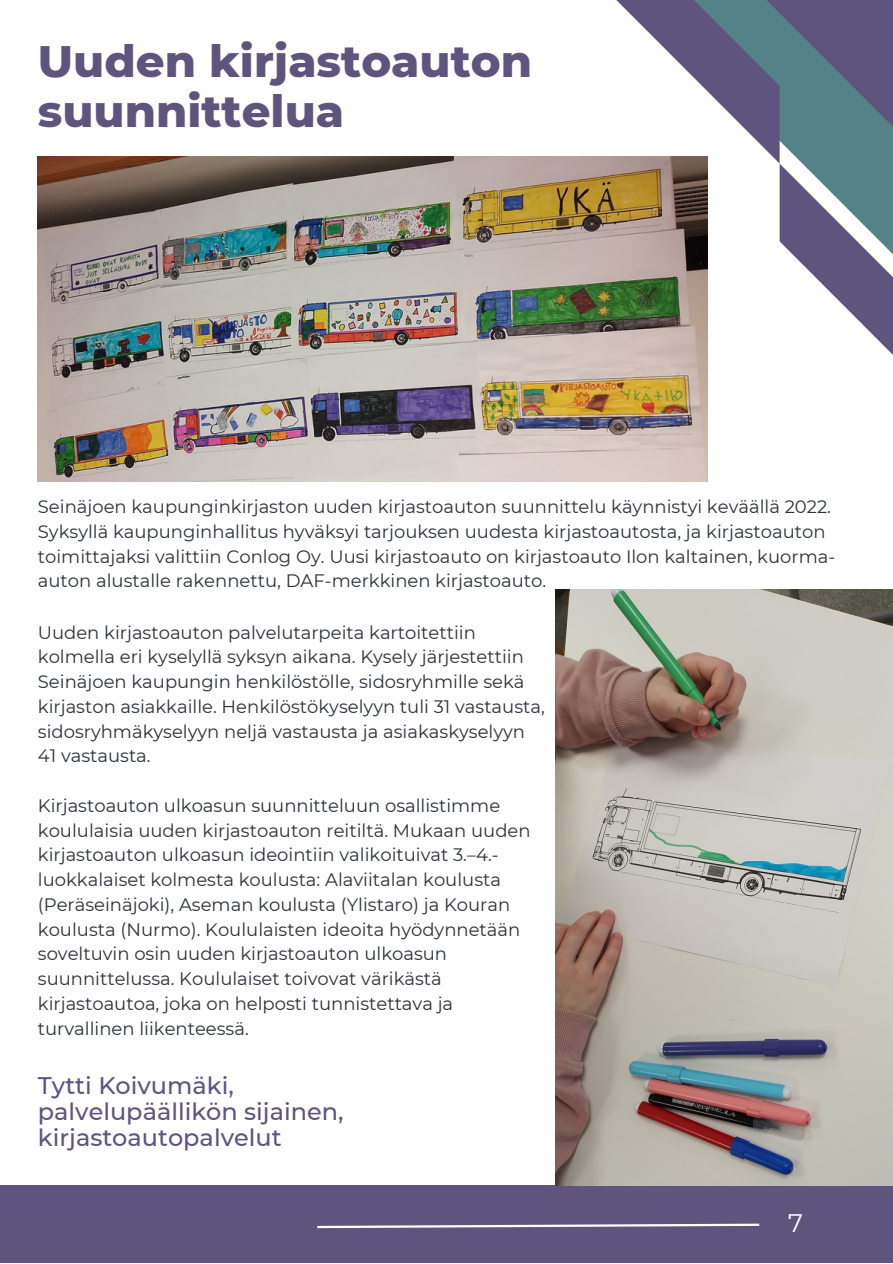
<style>
.page{position:relative;width:893px;height:1264px;background:#fff}
.page>*{position:absolute;margin:0;border:0;box-sizing:border-box;transform-origin:0 0}
.t1{font:800 45px/49.5px "Montserrat";color:#5f547e}
.t2{font:25.35px "Montserrat";color:#fff}
.t3{font:500 24px/25.8px "Montserrat";color:#5f547e}
.t4{font:18px/24.8px "Montserrat";color:#2b323b}
</style>
<div class="page">
<svg style="left:616px;top:0;width:276px;height:403px"></svg>
<div style="left:0;top:1184px;width:892px;height:78px;background:#5f547e"></div>
<svg style="left:317px;top:1223px;width:443px;height:6px"></svg>
<img style="left:555px;top:589px;width:337px;height:596px">
<img style="left:38px;top:156px;width:669px;height:325px">
<h1 class="t1" style="left:38px;top:36px;width:495px">Uuden kirjastoauton suunnittelua</h1>
<p class="t4" style="left:38px;top:494px;width:798px">Seinäjoen kaupunginkirjaston uuden kirjastoauton suunnittelu käynnistyi keväällä 2022.<br>Syksyllä kaupunginhallitus hyväksyi tarjouksen uudesta kirjastoautosta, ja kirjastoauton toimittajaksi valittiin Conlog Oy. Uusi kirjastoauto on kirjastoauto Ilon kaltainen, kuorma&shy;auton alustalle rakennettu, DAF-merkkinen kirjastoauto.</p>
<p class="t4" style="left:38px;top:620px;width:508px">Uuden kirjastoauton palvelutarpeita kartoitettiin kolmella eri kyselyllä syksyn aikana. Kysely järjestettiin Seinäjoen kaupungin henkilöstölle, sidosryhmille sekä kirjaston asiakkaille. Henkilöstökyselyyn tuli 31 vastausta, sidosryhmäkyselyyn neljä vastausta ja asiakaskyselyyn 41 vastausta.</p>
<p class="t4" style="left:38px;top:793px;width:494px">Kirjastoauton ulkoasun suunnitteluun osallistimme koululaisia uuden kirjastoauton reitiltä. Mukaan uuden kirjastoauton ulkoasun ideointiin valikoituivat 3.–4.- luokkalaiset kolmesta koulusta: Alaviitalan koulusta (Peräseinäjoki), Aseman koulusta (Ylistaro) ja Kouran koulusta (Nurmo). Koululaisten ideoita hyödynnetään soveltuvin osin uuden kirjastoauton ulkoasun suunnittelussa. Koululaiset toivovat värikästä kirjastoautoa, joka on helposti tunnistettava ja turvallinen liikenteessä.</p>
<h3 class="t3" style="left:38px;top:1072px;width:307px">Tytti Koivumäki, palvelupäällikön sijainen, kirjastoautopalvelut</h3>
<h2 class="t2" style="left:788px;top:1207px;width:16px">7</h2>
</div>
